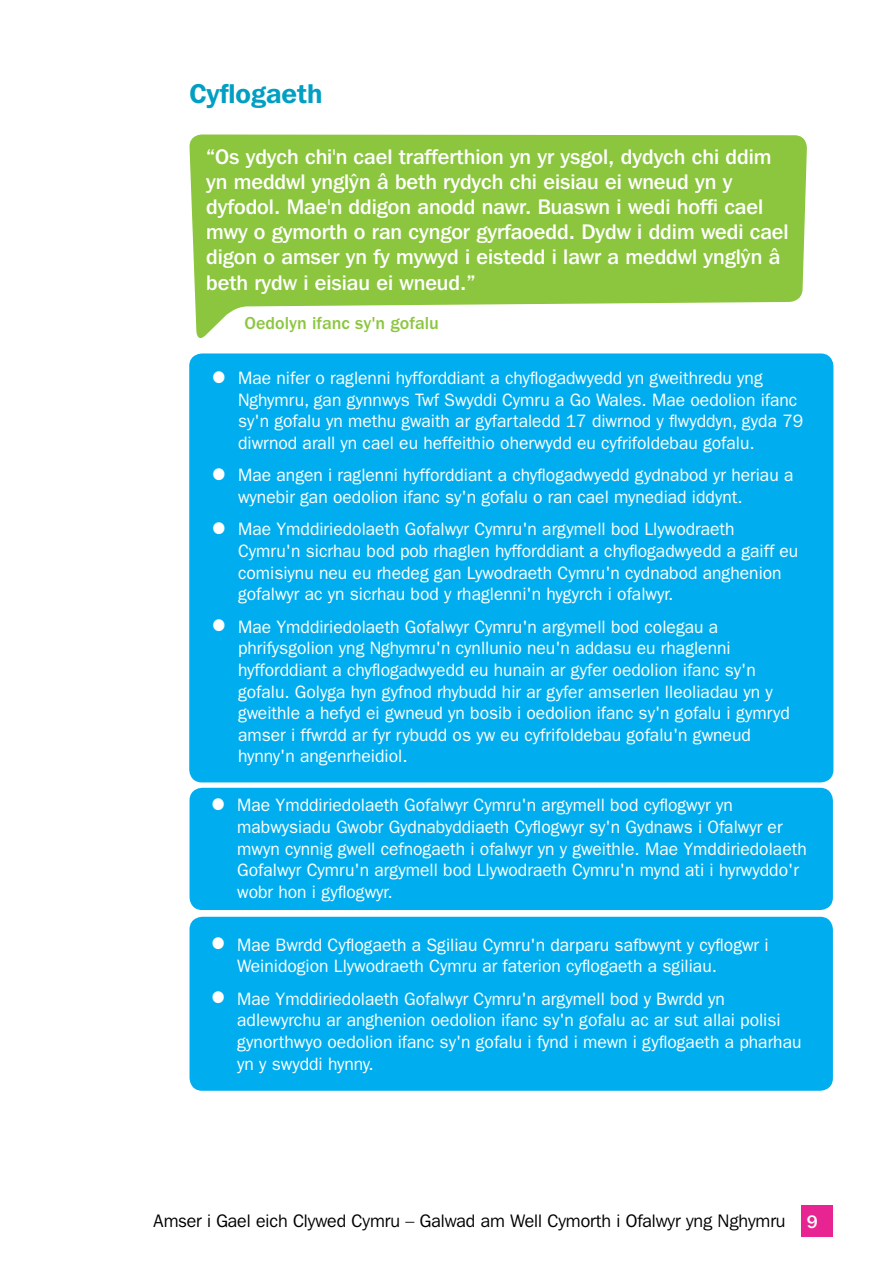
<style>
.page{position:relative;width:893px;height:1263px;background:#fff}
.page>*{position:absolute;margin:0;border:0;box-sizing:border-box;transform-origin:0 0}
.heading{font:600 27px "Franklin Gothic IT Cby BT";color:#009fc3}
.quote{font:500 21px/25.2px "Franklin Gothic IT Cby BT";color:#fff}
.Body_text{font:18px/21.6px "ITC Franklin Gothic Std";color:#fff}
.t1{font:18px "Franklin Gothic IT Cby BT";color:#000}
.quote_name{font:500 18px "ITC Franklin Gothic Std";color:#8bc63e}
.s1{font-family:"Gotham";font-weight:400}
.s2{font-family:"ITC Franklin Gothic Std Hvy";font-size:34.5px}
.s3{font-weight:500;color:#fff}
</style>
<div class="page">
<div style="left:801px;top:1205px;width:32px;height:32px;background:#e82492"></div>
<div style="left:189px;top:353px;width:644px;height:429px;background:#00aeef;border-radius:13px"></div>
<svg style="left:189px;top:134px;width:618px;height:204px;fill:#8bc63e"></svg>
<div style="left:190px;top:788px;width:643px;height:122px;background:#00aeef;border-radius:13px"></div>
<div style="left:190px;top:917px;width:643px;height:174px;background:#00aeef;border-radius:13px"></div>
<p class="heading" style="left:189px;top:76px;width:134px">Cyflogaeth</p>
<p class="quote" style="left:206px;top:143px;width:584px">“Os ydych chi'n cael trafferthion yn yr ysgol, dydych chi ddim yn meddwl yngly<span class="s1">ˆ</span>n â beth rydych chi eisiau ei wneud yn y dyfodol. Mae'n ddigon anodd nawr. Buaswn i wedi hoffi cael mwy o gymorth o ran cyngor gyrfaoedd. Dydw i ddim wedi cael digon o amser yn fy mywyd i eistedd i lawr a meddwl yngly<span class="s1">ˆ</span>n â beth rydw i eisiau ei wneud.”</p>
<p class="quote_name" style="left:244px;top:313px;width:196px">Oedolyn ifanc sy'n gofalu</p>
<p class="Body_text" style="left:238px;top:367px;width:567px;text-indent:-29px"><span class="s2">•</span> Mae nifer o raglenni hyfforddiant a chyflogadwyedd yn gweithredu yng Nghymru, gan gynnwys Twf Swyddi Cymru a Go Wales. Mae oedolion ifanc sy'n gofalu yn methu gwaith ar gyfartaledd 17 diwrnod y flwyddyn, gyda 79 diwrnod arall yn cael eu heffeithio oherwydd eu cyfrifoldebau gofalu.</p>
<p class="Body_text" style="left:238px;top:465px;width:557px;text-indent:-29px"><span class="s2">•</span> Mae angen i raglenni hyfforddiant a chyflogadwyedd gydnabod yr heriau a wynebir gan oedolion ifanc sy'n gofalu o ran cael mynediad iddynt.</p>
<p class="Body_text" style="left:238px;top:519px;width:562px;text-indent:-29px"><span class="s2">•</span> Mae Ymddiriedolaeth Gofalwyr Cymru'n argymell bod Llywodraeth Cymru'n sicrhau bod pob rhaglen hyfforddiant a chyflogadwyedd a gaiff eu comisiynu neu eu rhedeg gan Lywodraeth Cymru'n cydnabod anghenion gofalwyr ac yn sicrhau bod y rhaglenni'n hygyrch i ofalwyr.</p>
<p class="Body_text" style="left:238px;top:616px;width:553px;text-indent:-29px"><span class="s2">•</span> Mae Ymddiriedolaeth Gofalwyr Cymru'n argymell bod colegau a phrifysgolion yng Nghymru'n cynllunio neu'n addasu eu rhaglenni hyfforddiant a chyflogadwyedd eu hunain ar gyfer oedolion ifanc sy'n gofalu. Golyga hyn gyfnod rhybudd hir ar gyfer amserlen lleoliadau yn y gweithle a hefyd ei gwneud yn bosib i oedolion ifanc sy'n gofalu i gymryd amser i ffwrdd ar fyr rybudd os yw eu cyfrifoldebau gofalu'n gwneud hynny'n angenrheidiol.</p>
<p class="Body_text" style="left:237px;top:795px;width:571px;text-indent:-29px"><span class="s2">•</span> Mae Ymddiriedolaeth Gofalwyr Cymru'n argymell bod cyflogwyr yn mabwysiadu Gwobr Gydnabyddiaeth Cyflogwyr sy'n Gydnaws i Ofalwyr er mwyn cynnig gwell cefnogaeth i ofalwyr yn y gweithle. Mae Ymddiriedolaeth Gofalwyr Cymru'n argymell bod Llywodraeth Cymru'n mynd ati i hyrwyddo'r wobr hon i gyflogwyr.</p>
<p class="Body_text" style="left:237px;top:934px;width:533px;text-indent:-29px"><span class="s2">•</span> Mae Bwrdd Cyflogaeth a Sgiliau Cymru'n darparu safbwynt y cyflogwr i<br>Weinidogion Llywodraeth Cymru ar faterion cyflogaeth a sgiliau.</p>
<p class="Body_text" style="left:237px;top:988px;width:566px;text-indent:-29px"><span class="s2">•</span> Mae Ymddiriedolaeth Gofalwyr Cymru'n argymell bod y Bwrdd yn adlewyrchu ar anghenion oedolion ifanc sy'n gofalu ac ar sut allai polisi gynorthwyo oedolion ifanc sy'n gofalu i fynd i mewn i gyflogaeth a pharhau yn y swyddi hynny.</p>
<p class="t1" style="left:154px;top:1209px;width:666px">Amser i Gael eich Clywed Cymru – Galwad am Well Cymorth i Ofalwyr yng Nghymru <span class="s3">9</span></p>
</div>
